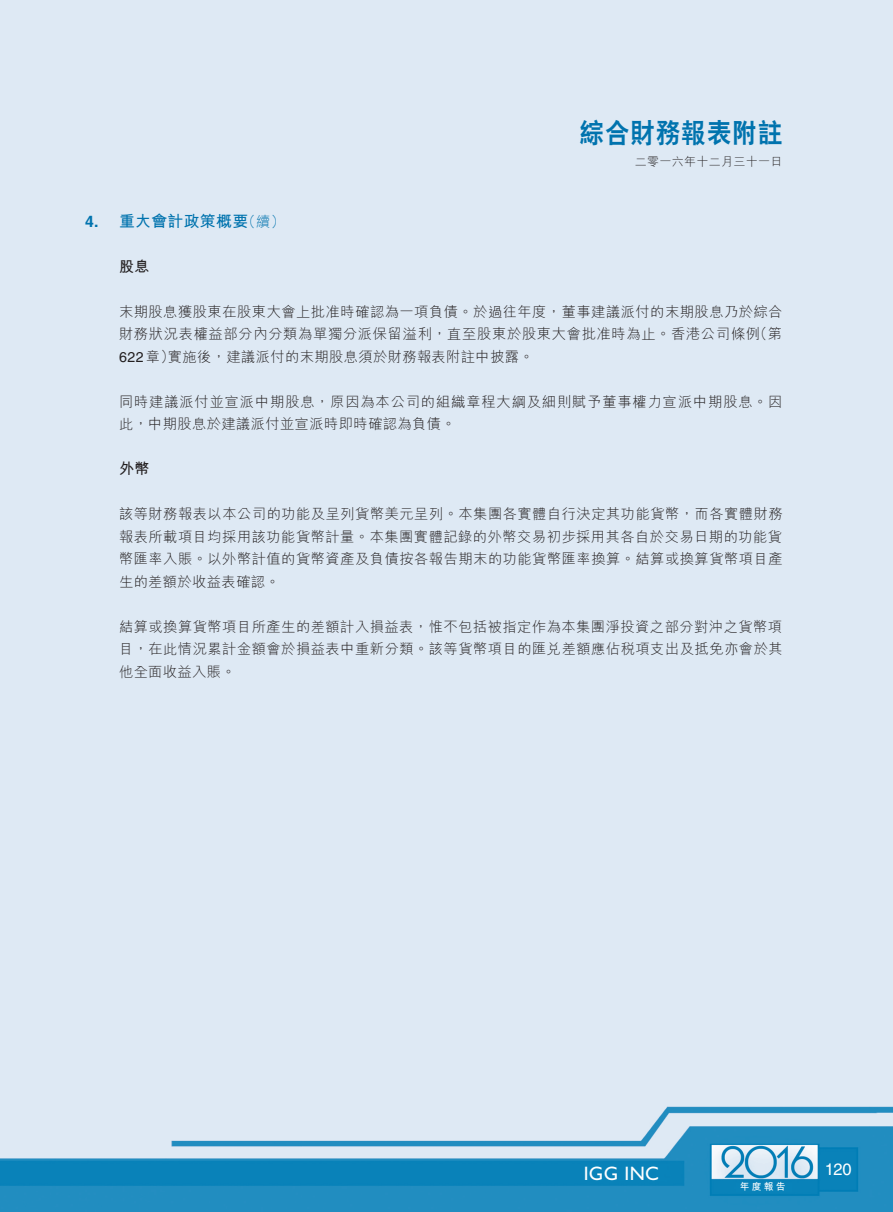
<style>
.page{position:relative;width:893px;height:1212px;background:#dee9f4}
.page>*{position:absolute;margin:0;border:0;box-sizing:border-box;transform-origin:0 0}
.t1{font:800 27px "C Hei 2 HK";letter-spacing:.05em;color:#0073ae;scale:.9 1}
.t2{font:19.5px "Gill Sans Std";letter-spacing:.02em;color:#fff}
.t3{font:16.5px "Helvetica LT Std";color:#fff}
.t4{font:700 15.75px "M Hei HK";letter-spacing:.03em;color:#0073ae}
.t5{font:700 15.75px "Helvetica LT Std";color:#0073ae}
.t6{font:700 15px "M Hei HK";color:#231f20}
.t7{font:300 14.25px/22.5px "M Hei HK";letter-spacing:.035em;color:#231f20;text-align:justify}
.t8{font:300 14.25px/22.5px "M Hei HK";letter-spacing:.06em;color:#231f20}
.t9{font:14.25px "Helvetica LT Std";color:#231f20}
.t10{font:300 14.25px "M Hei HK";color:#0073ae}
.t11{font:300 12px "M Hei HK";letter-spacing:.03em;color:#231f20}
.t12{font:700 9.75px "M Hei HK";color:#fff}
.s1{font-family:"M Hei HK";font-weight:300}
</style>
<div class="page">
<p class="t5" style="left:85px;top:212px;width:15px">4.</p>
<p class="t4" style="left:119px;top:209px;width:131px">重大會計政策概要</p>
<p class="t10" style="left:241px;top:214px;width:45px">（續(</p>
<h1 class="t1" style="left:579px;top:120px;width:227px">綜合財務報表附註</h1>
<p class="t11" style="left:635px;top:155px;width:149px">二零一六年十二月三十一日</p>
<p class="t6" style="left:119px;top:255px;width:32px">股息</p>
<p class="t7" style="left:119px;top:300px;width:665px;text-align:right">末期股息獲股東在股東大會上批准時確認為一項負債。於過往年度，董事建議派付的末期股息乃於綜合（第</p>
<p class="t7" style="left:168px;top:322px;width:593px;text-indent:-49px">財務狀況表權益部分內分類為單獨分派保留溢利，直至股東於股東大會批准時為止。香港公司條例實施後，建議派付的末期股息須於財務報表附註中披露。</p>
<p class="t9" style="left:119px;top:348px;width:57px">622<span class="s1">章）</span></p>
<p class="t8" style="left:119px;top:390px;width:665px">同時建議派付並宣派中期股息，原因為本公司的組織章程大綱及細則賦予董事權力宣派中期股息。因此，中期股息於建議派付並宣派時即時確認為負債。</p>
<p class="t6" style="left:119px;top:458px;width:32px">外幣</p>
<p class="t7" style="left:119px;top:502px;width:665px">該等財務報表以本公司的功能及呈列貨幣美元呈列。本集團各實體自行決定其功能貨幣，而各實體財務報表所載項目均採用該功能貨幣計量。本集團實體記錄的外幣交易初步採用其各自於交易日期的功能貨幣匯率入賬。以外幣計值的貨幣資產及負債按各報告期末的功能貨幣匯率換算。結算或換算貨幣項目產生的差額於收益表確認。</p>
<p class="t7" style="left:119px;top:615px;width:665px">結算或換算貨幣項目所產生的差額計入損益表，惟不包括被指定作為本集團淨投資之部分對沖之貨幣項目，在此情況累計金額會於損益表中重新分類。該等貨幣項目的匯兌差額應佔稅項支出及抵免亦會於其他全面收益入賬。</p>
<h2 class="t2" style="left:584px;top:1162px;width:77px">IGG INC</h2>
<p class="t3" style="left:825px;top:1159px;width:28px">120</p>
<p class="t12" style="left:740px;top:1179px;width:47px">年度報告</p>
</div>
